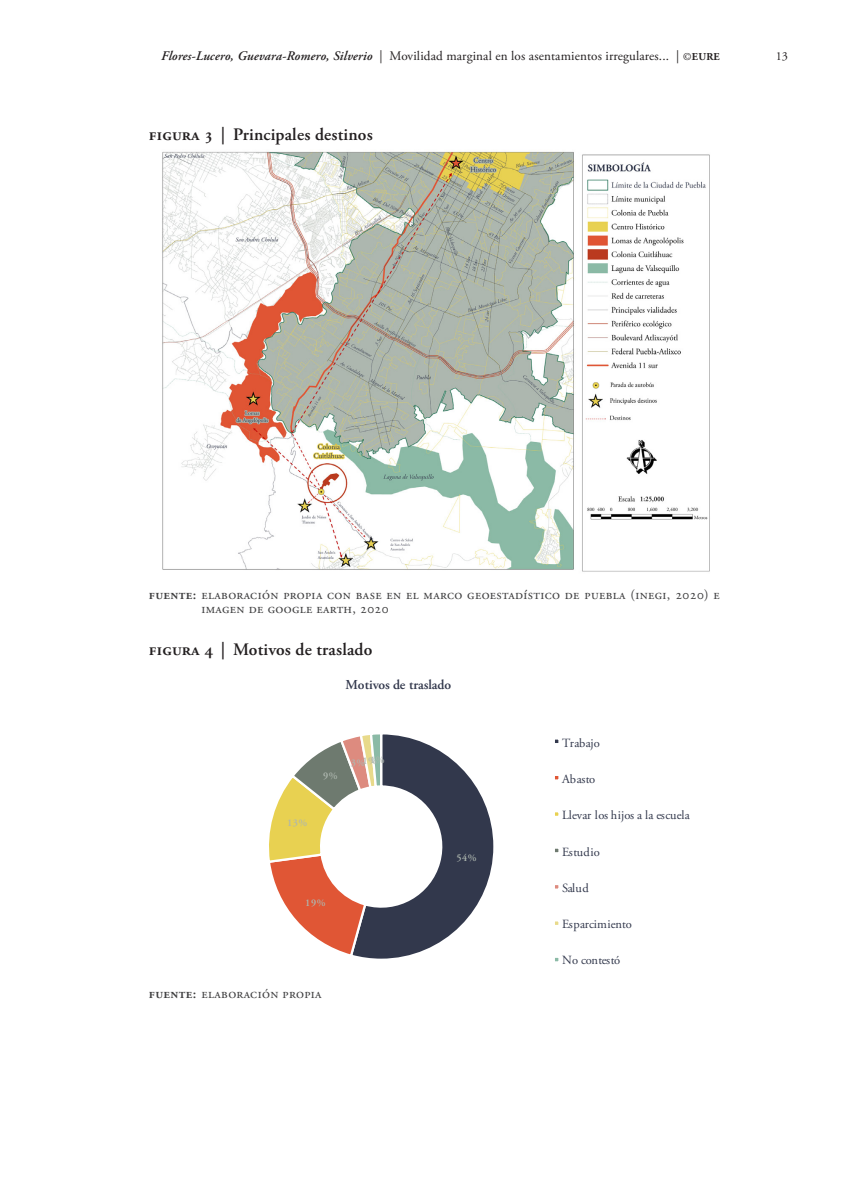
<style>
.page{position:relative;width:844px;height:1191px;background:#fff}
.page>*{position:absolute;margin:0;border:0;box-sizing:border-box;transform-origin:0 0}
.Título_FIGURA{font:600 17.5px "Adobe Garamond Pro";letter-spacing:.01em;color:#231f20}
.Figura_FUENTE{font:14px/14px "Adobe Garamond Pro";letter-spacing:.025em;color:#3e3e3f}
.t1{font:600 13.65px "Adobe Garamond Pro";letter-spacing:-.005em;color:#32384c}
.t2{font:13.12px "Adobe Garamond Pro";letter-spacing:.01em;color:#231f20}
.t3{font:12.42px "Adobe Garamond Pro";letter-spacing:.015em;color:#32384c}
.t4{font:12.42px "Adobe Garamond Pro";letter-spacing:-.03em;color:#32384c}
.t5{font:12.25px "Adobe Garamond Pro";color:#231f20}
.t6{font:600 10.15px "Adobe Garamond Pro";color:#aeb7af}
.s1{font-weight:600;font-style:italic}
.s2{font-size:10.5px}
.s3{font-weight:700;font-size:10.5px}
.s4{font-weight:600}
</style>
<div class="page">
<img style="left:162px;top:151px;width:548px;height:421px">
<svg style="left:269px;top:734px;width:225px;height:225px"></svg>
<div style="left:552px;top:737px;width:8px;height:8px;border:2px solid #fff"></div>
<div style="left:552px;top:773px;width:8px;height:8px;border:2px solid #fff"></div>
<div style="left:552px;top:810px;width:8px;height:8px;border:2px solid #fff"></div>
<div style="left:552px;top:846px;width:8px;height:8px;border:2px solid #fff"></div>
<div style="left:552px;top:883px;width:8px;height:7px;border:2px solid #fff"></div>
<div style="left:552px;top:919px;width:8px;height:8px;border:2px solid #fff"></div>
<div style="left:552px;top:955px;width:8px;height:8px;border:2px solid #fff"></div>
<p class="t2" style="left:161px;top:47px;width:560px"><span class="s1">Flores-Lucero, Guevara-Romero, Silverio</span> | Movilidad marginal en los asentamientos irregulares... | <span class="s2">©</span><span class="s3">EURE</span></p>
<p class="t5" style="left:775px;top:48px;width:14px">13</p>
<p class="Título_FIGURA" style="left:149px;top:124px;width:225px">figura 3 | Principales destinos</p>
<p class="Figura_FUENTE" style="left:201px;top:588px;width:519px;text-indent:-52px"><span class="s4">Fuente:</span> Elaboración propia con base en el marco geoestadístico de Puebla (inegi, 2020) e imagen de Google Earth, 2020</p>
<p class="Título_FIGURA" style="left:149px;top:639px;width:225px">figura 4 | Motivos de traslado</p>
<p class="t1" style="left:345px;top:677px;width:107px">Motivos de traslado</p>
<p class="t6" style="left:287px;top:817px;width:22px">13%</p>
<p class="t6" style="left:323px;top:770px;width:16px">9%</p>
<p class="t6" style="left:351px;top:754px;width:35px">3%1%1%</p>
<p class="t6" style="left:305px;top:897px;width:22px">19%</p>
<p class="t6" style="left:456px;top:852px;width:22px">54%</p>
<p class="Figura_FUENTE" style="left:149px;top:987px;width:174px"><span class="s4">Fuente:</span> Elaboración propia</p>
<p class="t3" style="left:562px;top:735px;width:39px">Trabajo</p>
<p class="t3" style="left:562px;top:771px;width:35px">Abasto</p>
<p class="t3" style="left:562px;top:808px;width:129px">Llevar los hijos a la escuela</p>
<p class="t3" style="left:562px;top:844px;width:39px">Estudio</p>
<p class="t3" style="left:562px;top:880px;width:28px">Salud</p>
<p class="t3" style="left:562px;top:916px;width:71px">Esparcimiento</p>
<p class="t4" style="left:562px;top:952px;width:60px">No contestó</p>
</div>
